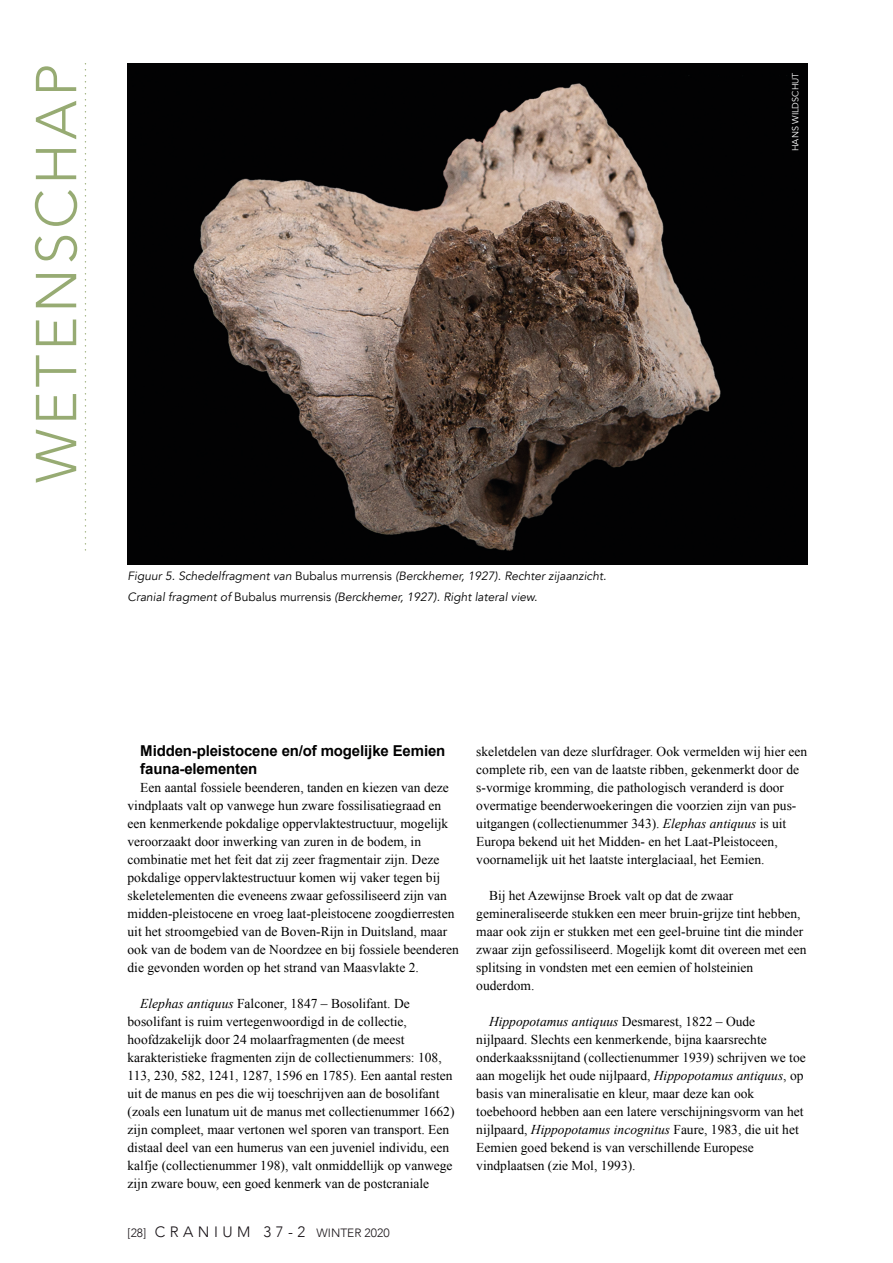
<style>
.page{position:relative;width:893px;height:1263px;background:#fff}
.page>*{position:absolute;margin:0;border:0;box-sizing:border-box;transform-origin:0 0}
.t1{font:300 57px "Avenir";letter-spacing:.07em;color:#97ab73}
.t2{font:700 15px/18px "Arial";letter-spacing:-.01em;color:#000001}
.t3{font:13.5px/18px "Times New Roman";color:#000001}
.t4{font:italic 12px/21px "Avenir";color:#000001}
.t5{font:300 12px "Avenir";color:#181317}
.t6{font:9px "Avenir";color:#fff}
.s1{font-style:normal}
.s2{font-style:italic}
.s3{font-size:15px}
</style>
<div class="page">
<svg style="left:85px;top:64px;width:1px;height:487px"></svg>
<img style="left:128px;top:64px;width:680px;height:500px">
<h1 class="t1" style="left:19px;top:483px;width:421px;rotate:-90deg">WETENSCHAP</h1>
<p class="t4" style="left:128px;top:566px;width:480px">Figuur 5. Schedelfragment van <span class="s1">Bubalus murrensis</span> (Berckhemer, 1927). Rechter zĳaanzicht.<br>Cranial fragment of <span class="s1">Bubalus murrensis</span> (Berckhemer, 1927). Right lateral view.</p>
<p class="t6" style="left:790px;top:151px;width:80px;rotate:-90deg">HANS WILDSCHUT</p>
<p class="t2" style="left:140px;top:743px;width:307px">Midden-pleistocene en/of mogelĳke Eemien fauna-elementen</p>
<p class="t3" style="left:128px;top:780px;width:333px;text-indent:13px">Een aantal fossiele beenderen, tanden en kiezen van deze vindplaats valt op vanwege hun zware fossilisatiegraad en een kenmerkende pokdalige oppervlaktestructuur, mogelĳk veroorzaakt door inwerking van zuren in de bodem, in combinatie met het feit dat zĳ zeer fragmentair zĳn. Deze pokdalige oppervlaktestructuur komen wĳ vaker tegen bĳ skeletelementen die eveneens zwaar gefossiliseerd zĳn van midden-pleistocene en vroeg laat-pleistocene zoogdierresten uit het stroomgebied van de Boven-Rĳn in Duitsland, maar ook van de bodem van de Noordzee en bĳ fossiele beenderen die gevonden worden op het strand van Maasvlakte 2.</p>
<p class="t3" style="left:128px;top:996px;width:328px;text-indent:13px"><span class="s2">Elephas antiquus</span> Falconer, 1847 – Bosolifant. De bosolifant is ruim vertegenwoordigd in de collectie, hoofdzakelĳk door 24 molaarfragmenten (de meest karakteristieke fragmenten zĳn de collectienummers: 108, 113, 230, 582, 1241, 1287, 1596 en 1785). Een aantal resten uit de manus en pes die wĳ toeschrĳven aan de bosolifant (zoals een lunatum uit de manus met collectienummer 1662) zĳn compleet, maar vertonen wel sporen van transport. Een distaal deel van een humerus van een juveniel individu, een kalfje (collectienummer 198), valt onmiddellĳk op vanwege zĳn zware bouw, een goed kenmerk van de postcraniale</p>
<p class="t5" style="left:128px;top:1225px;width:264px">[28] <span class="s3">CRANIUM 37-2</span> WINTER2020</p>
<p class="t3" style="left:476px;top:744px;width:332px">skeletdelen van deze slurfdrager. Ook vermelden wĳ hier een complete rib, een van de laatste ribben, gekenmerkt door de s-vormige kromming, die pathologisch veranderd is door overmatige beenderwoekeringen die voorzien zĳn van pus&shy;uitgangen (collectienummer 343). <span class="s2">Elephas antiquus</span> is uit Europa bekend uit het Midden- en het Laat-Pleistoceen, voornamelĳk uit het laatste interglaciaal, het Eemien.</p>
<p class="t3" style="left:476px;top:888px;width:332px;text-indent:13px">Bĳ het Azewĳnse Broek valt op dat de zwaar gemineraliseerde stukken een meer bruin-grĳze tint hebben, maar ook zĳn er stukken met een geel-bruine tint die minder zwaar zĳn gefossiliseerd. Mogelĳk komt dit overeen met een splitsing in vondsten met een eemien of holsteinien ouderdom.</p>
<p class="t3" style="left:476px;top:1014px;width:331px;text-indent:13px"><span class="s2">Hippopotamus antiquus</span> Desmarest, 1822 – Oude nĳlpaard. Slechts een kenmerkende, bĳna kaarsrechte onderkaakssnĳtand (collectienummer 1939) schrĳven we toe aan mogelĳk het oude nĳlpaard, <span class="s2">Hippopotamus antiquus</span>, op basis van mineralisatie en kleur, maar deze kan ook toebehoord hebben aan een latere verschĳningsvorm van het nĳlpaard, <span class="s2">Hippopotamus incognitus</span> Faure, 1983, die uit het Eemien goed bekend is van verschillende Europese vindplaatsen (zie Mol, 1993).</p>
</div>
